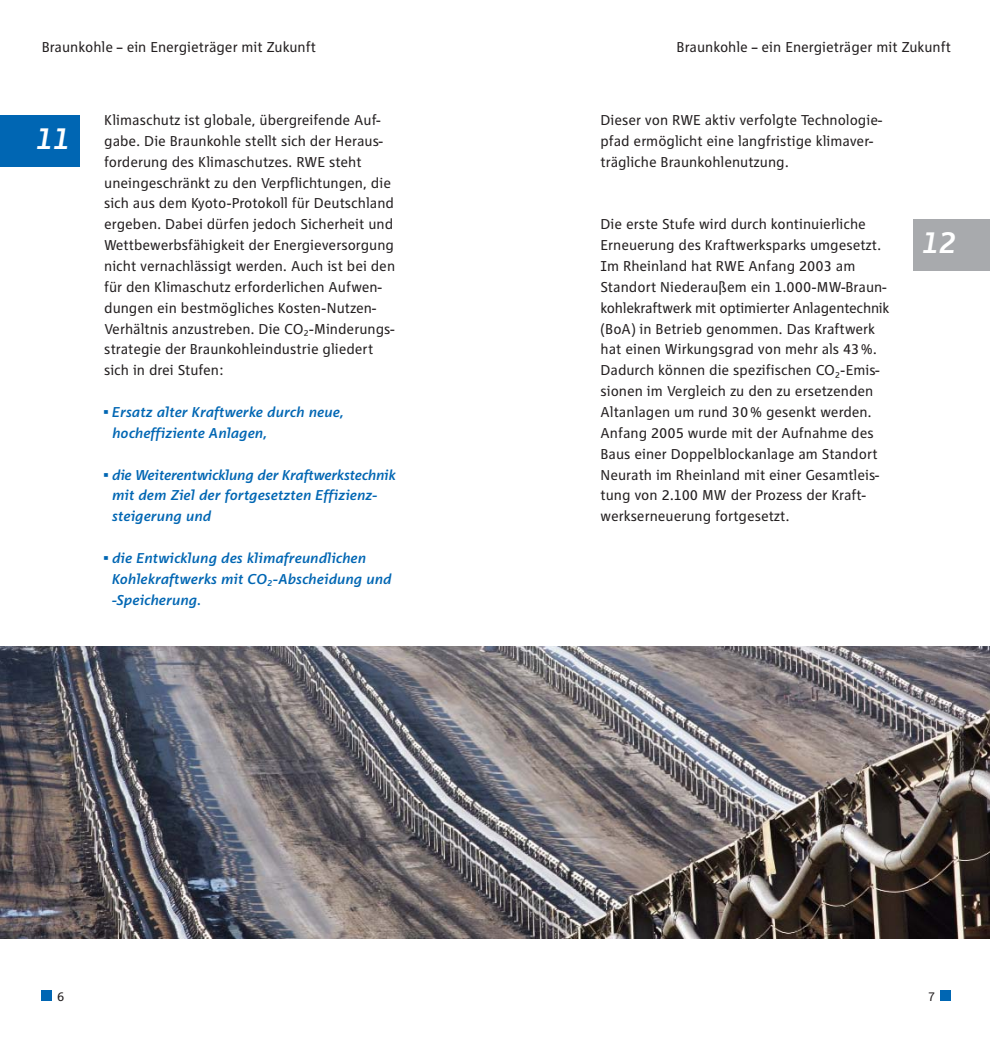
<style>
.page{position:relative;width:991px;height:1042px;background:#fff}
.page>*{position:absolute;margin:0;border:0;box-sizing:border-box;transform-origin:0 0}
.t1{font:italic 500 31.5px "RWE Corporate";color:#fff}
.t2{font:14.88px/20.8px "RWE Corporate";color:#231f20}
.t3{font:italic 500 14.88px/20.8px "RWE Corporate";color:#0066b3}
.t4{font:13.12px "RWE Corporate";color:#231f20}
</style>
<div class="page">
<div style="left:940px;top:990px;width:10px;height:10px;background:#0066b3"></div>
<div style="left:42px;top:990px;width:10px;height:10px;background:#0066b3"></div>
<img style="left:0;top:646px;width:989px;height:292px">
<div style="left:0;top:115px;width:79px;height:52px;background:#0066b3"></div>
<div style="left:913px;top:219px;width:76px;height:52px;background:#a8aaad"></div>
<p class="t2" style="left:42px;top:38px;width:276px">Braunkohle – ein Energieträger mit Zukunft</p>
<p class="t2" style="left:676px;top:38px;width:276px">Braunkohle – ein Energieträger mit Zukunft</p>
<h1 class="t1" style="left:36px;top:126px;width:36px">11</h1>
<p class="t2" style="left:104px;top:111px;width:292px">Klimaschutz ist globale, übergreifende Auf&shy;gabe. Die Braunkohle stellt sich der Heraus&shy;forderung des Klimaschutzes. RWE steht uneingeschränkt zu den Verpflichtungen, die sich aus dem Kyoto-Protokoll für Deutschland ergeben. Dabei dürfen jedoch Sicherheit und Wettbewerbsfähigkeit der Energieversorgung nicht vernachlässigt werden. Auch ist bei den für den Klimaschutz erforderlichen Aufwen - dun gen ein bestmögliches Kosten-Nutzen-Verhältnis anzustreben. Die CO<sub>2</sub>-Minderungs&shy;strategie der Braunkohleindustrie gliedert sich in drei Stufen:</p>
<p class="t3" style="left:112px;top:403px;width:233px;text-indent:-8px">• Ersatz alter Kraftwerke durch neue, hocheffiziente Anlagen,</p>
<p class="t3" style="left:112px;top:465px;width:285px;text-indent:-8px">• die Weiterentwicklung der Kraftwerkstechnik mit dem Ziel der fortgesetzten Effizienz&shy;steigerung und</p>
<p class="t3" style="left:112px;top:548px;width:281px;text-indent:-8px">• die Entwicklung des klimafreundlichen<br>Kohlekraftwerks mit CO<sub>2</sub>-Abscheidung und -Speicherung.</p>
<p class="t2" style="left:600px;top:111px;width:283px">Dieser von RWE aktiv verfolgte Technologie - pfad ermöglicht eine langfristige klimaver&shy;trägliche Braunkohlenutzung.</p>
<p class="t2" style="left:600px;top:215px;width:290px">Die erste Stufe wird durch kontinuierliche Erneuerung des Kraftwerksparks umgesetzt.<br>Im Rheinland hat RWE Anfang 2003 am Standort Niederaußem ein 1.000-MW-Braun&shy;kohlekraftwerk mit optimierter Anlagentechnik (BoA) in Betrieb genommen. Das Kraftwerk hat einen Wirkungsgrad von mehr als 43%.<br>Dadurch können die spezifischen CO<sub>2</sub>-Emis&shy;sionen im Vergleich zu den zu ersetzenden Altanlagen um rund 30% gesenkt werden.<br>Anfang 2005 wurde mit der Aufnahme des Baus einer Doppelblockanlage am Standort Neurath im Rheinland mit einer Gesamtleis&shy;tung von 2.100 MW der Prozess der Kraft&shy;werkserneuerung fortgesetzt.</p>
<h1 class="t1" style="left:922px;top:230px;width:37px">12</h1>
<p class="t4" style="left:57px;top:991px;width:9px">6</p>
<p class="t4" style="left:928px;top:991px;width:9px">7</p>
</div>
